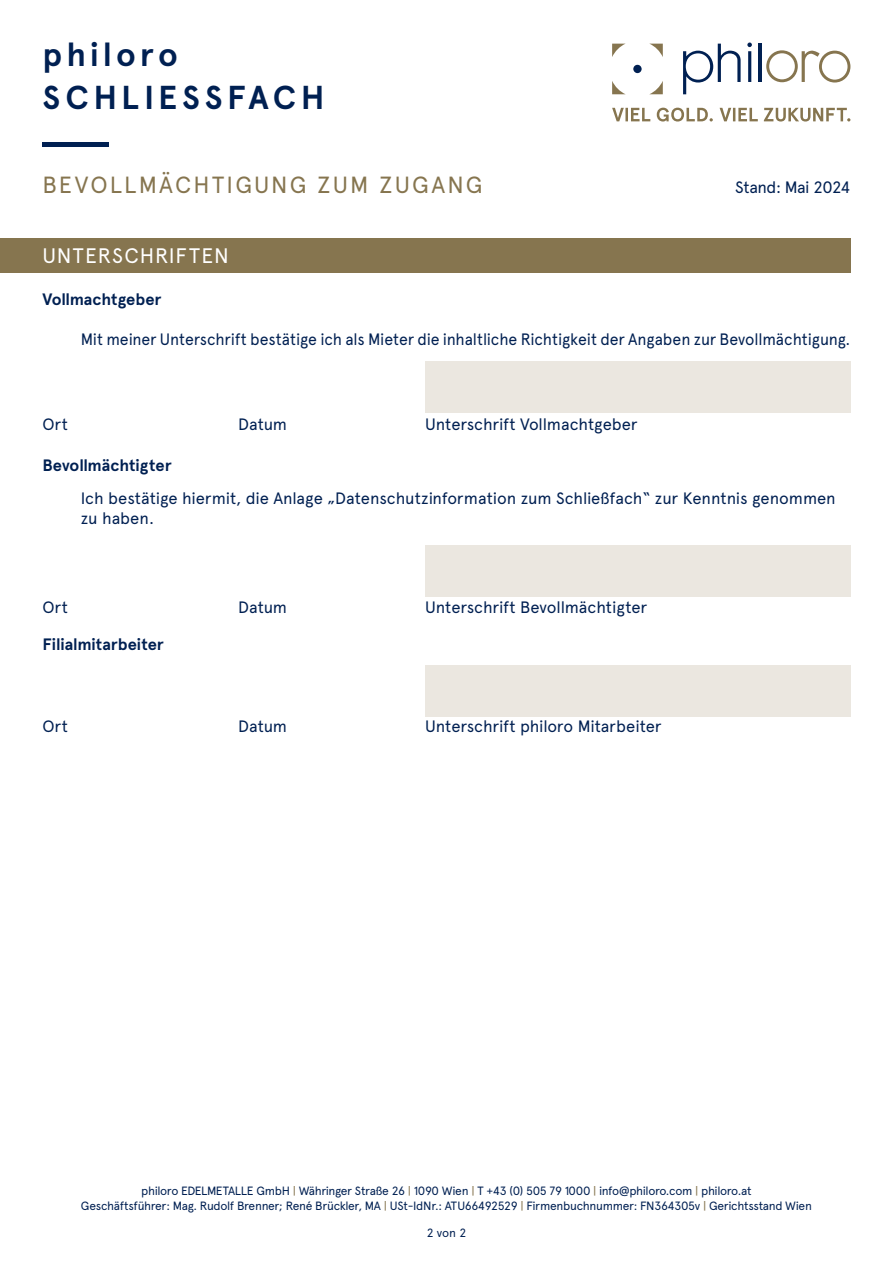
<style>
.page{position:relative;width:893px;height:1263px;background:#fff}
.page>*{position:absolute;margin:0;border:0;box-sizing:border-box;transform-origin:0 0}
.t1{font:700 33.15px/42.8px "Apercu";letter-spacing:.125em;color:#002052}
.t2{font:23.4px "Apercu";letter-spacing:.09em;color:#86754f}
.t3{font:21px "Apercu";letter-spacing:.045em;color:#fff}
.t4{font:16.5px/19.5px "Apercu";letter-spacing:-.01em;color:#002052}
.t5{font:16.5px "Apercu";letter-spacing:-.01em;color:#002052;scale:.96 1}
.t6{font:700 16.5px "Apercu";letter-spacing:-.005em;color:#002052}
.t7{font:16.5px "Apercu";letter-spacing:-.035em;color:#002052}
.t8{font:12px/15px "Apercu";letter-spacing:-.03em;color:#002052;text-align:center}
.s1{color:#86754f}
</style>
<div class="page">
<hr style="left:43px;top:143px;width:66px;height:4px;background:#002052">
<svg style="left:683px;top:44px;width:58px;height:50px"></svg>
<svg style="left:747px;top:43px;width:5px;height:39px"></svg>
<hr style="left:759px;top:44px;width:3px;height:38px;background:#002052">
<div style="left:633px;top:65px;width:9px;height:8px;background:#002052;border-radius:50%"></div>
<svg style="left:766px;top:50px;width:84px;height:33px"></svg>
<svg style="left:612px;top:44px;width:13px;height:13px"></svg>
<svg style="left:650px;top:44px;width:13px;height:13px"></svg>
<svg style="left:612px;top:81px;width:13px;height:13px"></svg>
<svg style="left:650px;top:81px;width:13px;height:13px"></svg>
<svg style="left:612px;top:108px;width:238px;height:14px"></svg>
<div style="left:0;top:238px;width:850px;height:34px;background:#86754f"></div>
<div style="left:425px;top:545px;width:425px;height:51px;background:#ebe7e0"></div>
<div style="left:425px;top:362px;width:425px;height:51px;background:#ebe7e0"></div>
<div style="left:425px;top:665px;width:425px;height:51px;background:#ebe7e0"></div>
<h1 class="t1" style="left:43px;top:33px;width:284px">philoro<br>SCHLIESSFACH</h1>
<h2 class="t2" style="left:43px;top:171px;width:442px">BEVOLLMÄCHTIGUNG ZUM ZUGANG</h2>
<h3 class="t3" style="left:43px;top:243px;width:188px">UNTERSCHRIFTEN</h3>
<h3 class="t6" style="left:43px;top:289px;width:120px">Vollmachtgeber</h3>
<h3 class="t7" style="left:735px;top:177px;width:117px">Stand: Mai 2024</h3>
<h3 class="t5" style="left:81px;top:329px;width:803px">Mit meiner Unterschrift bestätige ich als Mieter die inhaltliche Richtigkeit der Angaben zur Bevollmächtigung.</h3>
<h3 class="t4" style="left:43px;top:414px;width:27px">Ort</h3>
<h3 class="t4" style="left:238px;top:414px;width:51px">Datum</h3>
<h3 class="t4" style="left:425px;top:414px;width:214px">Unterschrift Vollmachtgeber</h3>
<h3 class="t6" style="left:43px;top:456px;width:131px">Bevollmächtigter</h3>
<h3 class="t4" style="left:81px;top:489px;width:756px">Ich bestätige hiermit, die Anlage „Datenschutzinformation zum Schließfach“ zur Kenntnis genommen zu haben.</h3>
<h3 class="t4" style="left:43px;top:597px;width:27px">Ort</h3>
<h3 class="t4" style="left:238px;top:597px;width:51px">Datum</h3>
<h3 class="t4" style="left:425px;top:597px;width:224px">Unterschrift Bevollmächtigter</h3>
<h3 class="t6" style="left:43px;top:634px;width:123px">Filialmitarbeiter</h3>
<h3 class="t4" style="left:43px;top:717px;width:27px">Ort</h3>
<h3 class="t4" style="left:238px;top:717px;width:51px">Datum</h3>
<h3 class="t4" style="left:425px;top:717px;width:238px">Unterschrift philoro Mitarbeiter</h3>
<p class="t8" style="left:81px;top:1183px;width:732px">philoro EDELMETALLE GmbH <span class="s1">|</span> Währinger Straße 26 <span class="s1">|</span> 1090 Wien <span class="s1">|</span> T +43 (0) 505 79 1000 <span class="s1">|</span> info@philoro.com <span class="s1">|</span> philoro.at<br>Geschäftsführer: Mag. Rudolf Brenner; René Brückler, MA <span class="s1">|</span> USt-IdNr.: ATU66492529 <span class="s1">|</span> Firmenbuchnummer: FN364305v <span class="s1">|</span> Gerichtsstand Wien</p>
<p class="t8" style="left:427px;top:1226px;width:41px">2 von 2</p>
</div>
